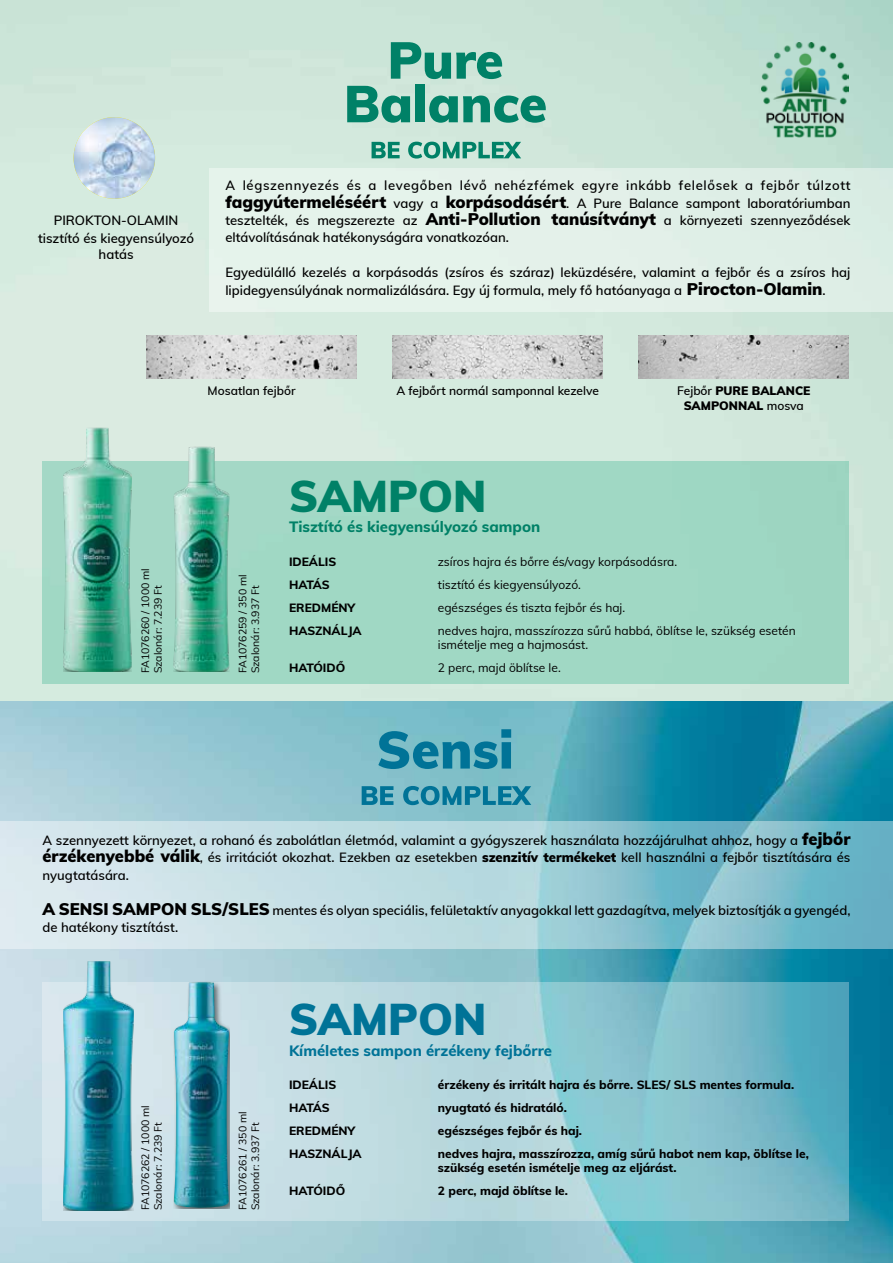
<style>
.page{position:relative;width:893px;height:1263px;background:#fff}
.page>*{position:absolute;margin:0;border:0;box-sizing:border-box;transform-origin:0 0}
.t1{font:900 43.5px "Muli";color:#007397}
.t2{font:900 43.5px "Muli";color:#008167}
.t3{font:800 15px "Muli";color:#007397}
.t4{font:800 15px "Muli";color:#008167}
.t5{font:600 13.05px/17.4px "Muli";color:#000;text-align:justify}
.t6{font:800 12px/14.4px "Muli";color:#000}
.t7{font:12px/14.4px "Muli";color:#000}
.t8{font:600 12px "Muli";color:#000}
.t9{font:900 12px/14.4px "Muli";color:#000;text-align:center}
.t10{font:10.5px/12.6px "Muli";color:#000}
.s1{font-weight:900;font-size:16.5px}
.s2{font-weight:600}
.s3{font-weight:900}
</style>
<div class="page">
<img style="left:0;top:0;width:893px;height:702px">
<svg style="left:347px;top:86px;width:63px;height:37px;background:#4ea792"></svg>
<div style="left:416px;top:85px;width:9px;height:37px;background:#008167"></div>
<svg style="left:429px;top:96px;width:117px;height:27px;background:#4fa792"></svg>
<svg style="left:391px;top:42px;width:111px;height:37px;background:#69b4a1"></svg>
<svg style="left:372px;top:142px;width:28px;height:16px"></svg>
<svg style="left:408px;top:142px;width:113px;height:17px;background:#65b29f"></svg>
<img style="left:0;top:702px;width:893px;height:561px">
<svg style="left:378px;top:729px;width:133px;height:40px;background:#419ab1"></svg>
<svg style="left:362px;top:786px;width:31px;height:19px"></svg>
<svg style="left:403px;top:786px;width:128px;height:19px;background:#3c96ae"></svg>
<img style="left:147px;top:336px;width:209px;height:42px">
<img style="left:393px;top:336px;width:210px;height:42px">
<img style="left:639px;top:336px;width:210px;height:42px">
<img style="left:762px;top:43px;width:87px;height:109px">
<svg style="left:43px;top:982px;width:806px;height:238px;background:#a6d0d9"></svg>
<div style="left:43px;top:461px;width:806px;height:222px;background:#a0d8c4"></div>
<img style="left:174px;top:982px;width:55px;height:226px">
<img style="left:63px;top:961px;width:71px;height:249px">
<img style="left:174px;top:447px;width:55px;height:225px">
<img style="left:63px;top:428px;width:69px;height:244px">
<svg style="left:0;top:821px;width:893px;height:128px;background:#aad2dc"></svg>
<img style="left:74px;top:117px;width:81px;height:82px;border-radius:41px">
<div style="left:210px;top:168px;width:683px;height:144px;background:#e4f1ea"></div>
<p class="t5" style="left:38px;top:211px;width:157px;line-height:17.9px;text-align:center">PIROKTON-OLAMIN tisztító és kiegyensúlyozó</p>
<p class="t5" style="left:99px;top:245px;width:37px">hatás</p>
<p class="t5" style="left:225px;top:176px;width:627px">A légszennyezés és a levegőben lévő nehézfémek egyre inkább felelősek a fejbőr túlzott <span class="s1">faggyútermeléséért</span> vagy a <span class="s1">korpásodásért</span>. A Pure Balance sampont laboratóriumban tesztelték, és megszerezte az <span class="s1">Anti-Pollution tanúsítványt</span> a környezeti szennyeződések eltávolításának hatékonyságára vonatkozóan.</p>
<p class="t5" style="left:225px;top:264px;width:627px">Egyedülálló kezelés a korpásodás (zsíros és száraz) leküzdésére, valamint a fejbőr és a zsíros haj lipidegyensúlyának normalizálására. Egy új formula, mely fő hatóanyaga a <span class="s1">Pirocton-Olamin</span>.</p>
<p class="t10" style="left:139px;top:673px;width:107px;rotate:-90deg">FA1076260 / 1000 ml<br>Szalonár: 7.239 Ft</p>
<p class="t8" style="left:208px;top:383px;width:89px">Mosatlan fejbőr</p>
<p class="t8" style="left:396px;top:383px;width:204px">A fejbőrt normál samponnal kezelve</p>
<p class="t9" style="left:677px;top:384px;width:135px"><span class="s2">Fejbőr</span> PURE BALANCE<br>SAMPONNAL <span class="s2">mosva</span></p>
<p class="t10" style="left:236px;top:673px;width:100px;rotate:-90deg">FA1076259 / 350 ml<br>Szalonár: 3.937 Ft</p>
<h1 class="t2" style="left:289px;top:468px;width:199px">SAMPON</h1>
<p class="t4" style="left:289px;top:517px;width:253px">Tisztító és kiegyensúlyozó sampon</p>
<p class="t6" style="left:289px;top:554px;width:49px">IDEÁLIS</p>
<p class="t7" style="left:438px;top:554px;width:241px">zsíros hajra és bőrre és/vagy korpásodásra.</p>
<p class="t6" style="left:289px;top:577px;width:42px">HATÁS</p>
<p class="t7" style="left:438px;top:577px;width:144px">tisztító és kiegyensúlyozó.</p>
<p class="t6" style="left:289px;top:600px;width:68px">EREDMÉNY</p>
<p class="t7" style="left:438px;top:600px;width:189px">egészséges és tiszta fejbőr és haj.</p>
<p class="t6" style="left:289px;top:623px;width:74px">HASZNÁLJA</p>
<p class="t7" style="left:438px;top:623px;width:359px">nedves hajra, masszírozza sűrű habbá, öblítse le, szükség esetén ismételje meg a hajmosást.</p>
<p class="t6" style="left:289px;top:660px;width:58px">HATÓIDŐ</p>
<p class="t7" style="left:438px;top:660px;width:124px">2 perc, majd öblítse le.</p>
<p class="t5" style="left:43px;top:831px;width:809px">A szennyezett környezet, a rohanó és zabolátlan életmód, valamint a gyógyszerek használata hozzájárulhat ahhoz, hogy a <span class="s1">fejbőr érzékenyebbé válik</span>, és irritációt okozhat. Ezekben az esetekben <span class="s3">szenzitív termékeket</span> kell használni a fejbőr tisztítására és nyugtatására.</p>
<p class="t5" style="left:43px;top:901px;width:809px"><span class="s1">A SENSI SAMPON SLS/SLES</span> mentes és olyan speciális, felületaktív anyagokkal lett gazdagítva, melyek biztosítják a gyengéd, de hatékony tisztítást.</p>
<p class="t10" style="left:139px;top:1210px;width:107px;rotate:-90deg">FA1076262 / 1000 ml<br>Szalonár: 7.239 Ft</p>
<p class="t10" style="left:236px;top:1210px;width:100px;rotate:-90deg">FA1076261 / 350 ml<br>Szalonár: 3.937 Ft</p>
<h1 class="t1" style="left:289px;top:991px;width:199px">SAMPON</h1>
<p class="t3" style="left:289px;top:1040px;width:264px">Kíméletes sampon érzékeny fejbőrre</p>
<p class="t6" style="left:289px;top:1077px;width:49px">IDEÁLIS</p>
<p class="t6" style="left:438px;top:1077px;width:358px">érzékeny és irritált hajra és bőrre. SLES/ SLS mentes formula.</p>
<p class="t6" style="left:289px;top:1100px;width:42px">HATÁS</p>
<p class="t6" style="left:438px;top:1100px;width:130px">nyugtató és hidratáló.</p>
<p class="t6" style="left:289px;top:1123px;width:68px">EREDMÉNY</p>
<p class="t6" style="left:438px;top:1123px;width:146px">egészséges fejbőr és haj.</p>
<p class="t6" style="left:289px;top:1146px;width:74px">HASZNÁLJA</p>
<p class="t6" style="left:438px;top:1146px;width:372px">nedves hajra, masszírozza, amíg sűrű habot nem kap, öblítse le, szükség esetén ismételje meg az eljárást.</p>
<p class="t6" style="left:289px;top:1183px;width:58px">HATÓIDŐ</p>
<p class="t6" style="left:438px;top:1183px;width:132px">2 perc, majd öblítse le.</p>
</div>
